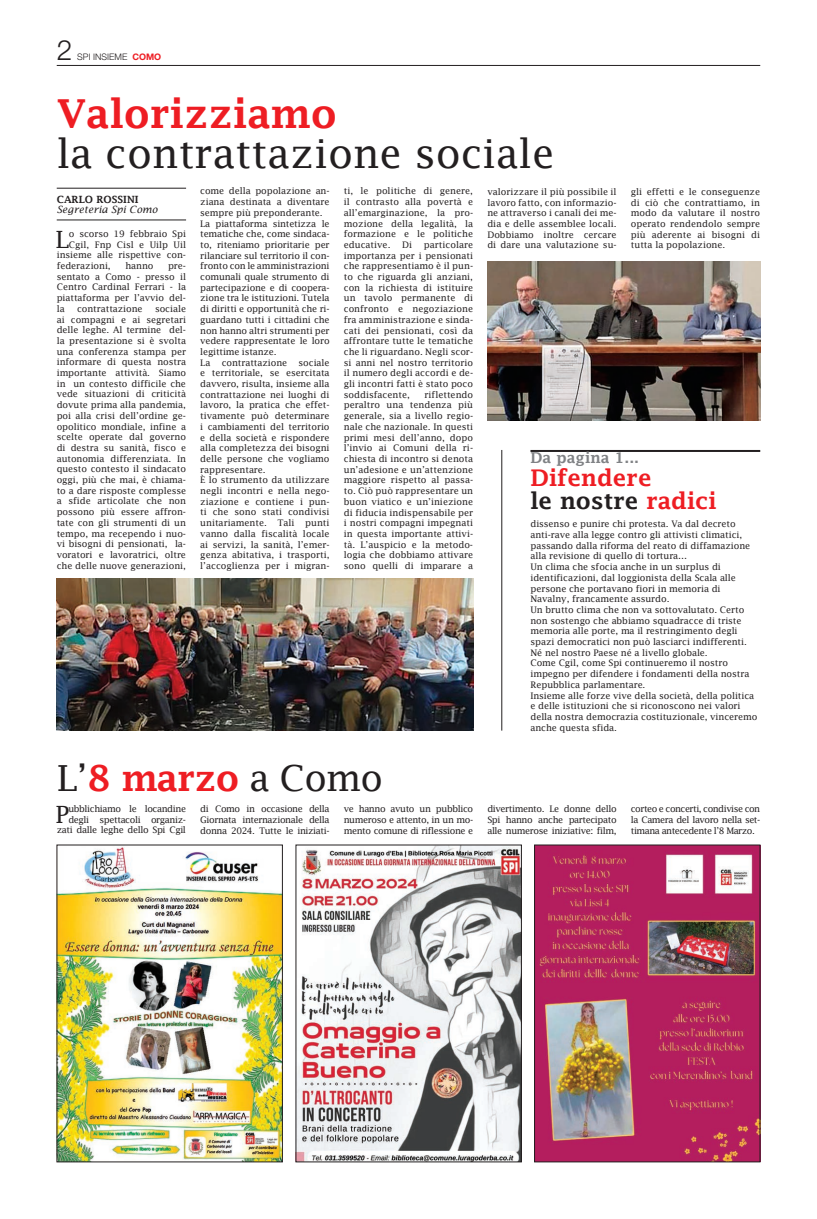
<style>
.page{position:relative;width:817px;height:1219px;background:#fff}
.page>*{position:absolute;margin:0;border:0;box-sizing:border-box;transform-origin:0 0}
.t1{font:40px "Lucida Fax";color:#231f20}
.t2{font:600 40px "Lucida Fax";color:#ee1d23}
.t3{font:36px "Lucida Fax";color:#231f20}
.t4{font:300 28px "Helvetica Neue LT Std";color:#231f20}
.t5{font:23.8px "Lucida Fax";color:#231f20}
.t6{font:600 23px/23px "Lucida Fax";color:#ee1d23}
.t7{font:600 15px "Lucida Fax";color:#808285}
.t8{font:italic 10px "Lucida Fax";color:#231f20}
.t9{font:600 10px "Lucida Fax";color:#231f20}
.t10{font:9px/10.7px "Lucida Fax";letter-spacing:-.01em;color:#231f20;text-align:justify}
.t11{font:9px/10.7px "Lucida Fax";letter-spacing:-.045em;color:#231f20;text-align:right}
.t12{font:300 9px "Helvetica Neue LT Std";color:#231f20}
.s1{font-weight:700;color:#ee1d23}
.s2{font-weight:600;color:#ee1d23}
.s3{color:#231f20}
</style>
<div class="page">
<hr style="left:57px;top:65px;width:703px;height:1px;background:#231f20">
<hr style="left:57px;top:188px;width:129px;height:1px;background:#231f20">
<hr style="left:57px;top:220px;width:129px;height:1px;background:#231f20">
<hr style="left:530px;top:450px;width:230px;height:2px;background:#231f20">
<img style="left:487px;top:261px;width:273px;height:159px">
<img style="left:59px;top:847px;width:221px;height:313px">
<img style="left:298px;top:847px;width:221px;height:313px">
<div style="left:296px;top:845px;width:225px;height:317px;border:1px solid #231f20"></div>
<img style="left:536px;top:847px;width:222px;height:313px">
<div style="left:534px;top:845px;width:226px;height:317px;border:1px solid #231f20"></div>
<hr style="left:501px;top:450px;width:1px;height:281px;background:#231f20">
<img style="left:57px;top:579px;width:416px;height:152px">
<h3 class="t4" style="left:57px;top:33px;width:17px">2</h3>
<p class="t12" style="left:77px;top:51px;width:85px">SPI INSIEME <span class="s1">COMO</span></p>
<h1 class="t2" style="left:57px;top:91px;width:282px">Valorizziamo</h1>
<h1 class="t1" style="left:57px;top:131px;width:499px">la contrattazione sociale</h1>
<p class="t9" style="left:57px;top:193px;width:83px">CARLO ROSSINI</p>
<p class="t8" style="left:57px;top:203px;width:102px">Segreteria Spi Como</p>
<h3 class="t5" style="left:56px;top:225px;width:15px">L</h3>
<p class="t10" style="left:69px;top:228px;width:119px">o scorso 19 febbraio Spi</p>
<p class="t10" style="left:69px;top:239px;width:118px">Cgil, Fnp Cisl e Uilp Uil</p>
<p class="t10" style="left:57px;top:250px;width:131px">insieme alle rispettive con-</p>
<p class="t10" style="left:57px;top:260px;width:56px">federazioni,</p>
<p class="t10" style="left:125px;top:260px;width:30px">hanno</p>
<p class="t10" style="left:57px;top:260px;width:131px;text-indent:111px">pre&shy;sentato a Como - presso il Centro Cardinal Ferrari - la piattaforma per l’avvio del&shy;la</p>
<p class="t10" style="left:57px;top:303px;width:131px;text-indent:98px">sociale ai compagni e ai segretari delle leghe. Al termine del&shy;la presentazione si è svolta una conferenza stampa per informare di questa nostra importante attività. Siamo in un contesto difficile che vede situazioni di criticità dovute prima alla pandemia, poi alla crisi dell’ordine ge&shy;opolitico mondiale, infine a scelte operate dal governo di destra su sanità, fisco e autonomia differenziata. In questo contesto il sindacato oggi, più che mai, è chiama&shy;to a dare risposte complesse a sfide articolate che non possono più essere affron&shy;tate con gli strumenti di un tempo, ma recependo i nuo&shy;vi bisogni di pensionati, la&shy;voratori e lavoratrici, oltre che delle nuove generazioni,</p>
<p class="t10" style="left:77px;top:303px;width:67px">contrattazione</p>
<p class="t10" style="left:200px;top:186px;width:131px;text-align:left">come della popolazione an&shy;ziana destinata a diventare sempre più preponderante.<br>La piattaforma sintetizza le tematiche che, come sindaca&shy;to, riteniamo prioritarie per rilanciare sul territorio il con&shy;fronto con le amministrazioni comunali quale strumento di partecipazione e di coopera&shy;zione tra le istituzioni. Tutela di diritti e opportunità che ri&shy;guardano tutti i cittadini che non hanno altri strumenti per vedere rappresentate le loro legittime istanze.<br>La</p>
<p class="t10" style="left:200px;top:357px;width:131px;text-align:left;text-indent:98px">sociale e territoriale, se esercitata davvero, risulta, insieme alla contrattazione nei luoghi di lavoro, la pratica che effet&shy;tivamente può determinare i cambiamenti del territorio e della società e rispondere alla completezza dei bisogni delle persone che vogliamo rappresentare.<br>È lo strumento da utilizzare negli incontri e nella nego&shy;ziazione e contiene i pun&shy;ti che sono stati condivisi unitariamente. Tali punti vanno dalla fiscalità locale ai servizi, la sanità, l’emer&shy;genza abitativa, i trasporti, l’accoglienza per i migran-</p>
<p class="t10" style="left:222px;top:357px;width:67px">contrattazione</p>
<p class="t10" style="left:344px;top:186px;width:131px">ti, le politiche di genere, il contrasto alla povertà e all’emarginazione, la pro&shy;mozione della legalità, la formazione e le politiche educative.</p>
<p class="t10" style="left:344px;top:239px;width:131px;text-indent:80px">particolare importanza per i pensionati che rappresentiamo è il pun&shy;to che riguarda gli anziani, con la richiesta di istituire un tavolo permanente di confronto e negoziazione fra amministrazione e sinda&shy;cati dei pensionati, così da affrontare tutte le tematiche che li riguardano. Negli scor&shy;si anni nel nostro territorio il numero degli accordi e de&shy;gli incontri fatti è stato poco soddisfacente,</p>
<p class="t10" style="left:402px;top:239px;width:11px">Di</p>
<p class="t10" style="left:344px;top:389px;width:131px;text-indent:81px">riflettendo peraltro una tendenza più generale, sia a livello regio&shy;nale che nazionale. In questi primi mesi dell’anno, dopo l’invio ai Comuni della ri&shy;chiesta di incontro si denota un’adesione e un’attenzione maggiore rispetto al passa&shy;to. Ciò può rappresentare un buon viatico e un’iniezione di fiducia indispensabile per i nostri compagni impegnati in questa importante attivi&shy;tà. L’auspicio e la metodo&shy;logia che dobbiamo attivare sono quelli di imparare a</p>
<h2 class="t3" style="left:57px;top:757px;width:327px">L’<span class="s2">8 marzo</span> a Como</h2>
<p class="t10" style="left:487px;top:186px;width:131px">valorizzare il più possibile il lavoro fatto, con informazio&shy;ne attraverso i canali dei me&shy;dia e delle assemblee locali.<br>Dobbiamo inoltre cercare di dare una valutazione su-</p>
<p class="t10" style="left:630px;top:186px;width:131px">gli effetti e le conseguenze di ciò che contrattiamo, in modo da valutare il nostro operato rendendolo sempre più aderente ai bisogni di tutta la popolazione.</p>
<h3 class="t7" style="left:530px;top:449px;width:110px">Da pagina 1...</h3>
<h3 class="t6" style="left:530px;top:466px;width:187px">Difendere<br><span class="s3">le nostre</span> radici</h3>
<p class="t10" style="left:530px;top:519px;width:228px;text-align:left">dissenso e punire chi protesta. Va dal decreto anti-rave alla legge contro gli attivisti climatici, passando dalla riforma del reato di diffamazione alla revisione di quello di tortura…<br>Un clima che sfocia anche in un surplus di identificazioni, dal loggionista della Scala alle persone che portavano fiori in memoria di Navalny, francamente assurdo.<br>Un brutto clima che non va sottovalutato. Certo non sostengo che abbiamo squadracce di triste memoria alle porte, ma il restringimento degli spazi democratici non può lasciarci indifferenti.<br>Né nel nostro Paese né a livello globale.<br>Come Cgil, come Spi continueremo il nostro impegno per difendere i fondamenti della nostra Repubblica parlamentare.<br>Insieme alle forze vive della società, della politica e delle istituzioni che si riconoscono nei valori della nostra democrazia costituzionale, vinceremo anche questa sfida.</p>
<p class="t11" style="left:57px;top:803px;width:131px">ubblichiamo le locandine degli spettacoli organiz&shy;zati dalle leghe dello Spi Cgil</p>
<h3 class="t5" style="left:56px;top:800px;width:15px">P</h3>
<p class="t10" style="left:200px;top:804px;width:131px">di Como in occasione della Giornata internazionale della donna 2024. Tutte le iniziati-</p>
<p class="t10" style="left:344px;top:804px;width:131px">ve hanno avuto un pubblico numeroso e attento, in un mo&shy;mento comune di riflessione e</p>
<p class="t10" style="left:487px;top:804px;width:131px">divertimento. Le donne dello Spi hanno anche partecipato alle numerose iniziative: film,</p>
<p class="t10" style="left:630px;top:804px;width:131px">corteo e concerti, condivise con la Camera del lavoro nella set&shy;timana antecedente l’8 Marzo.</p>
</div>
